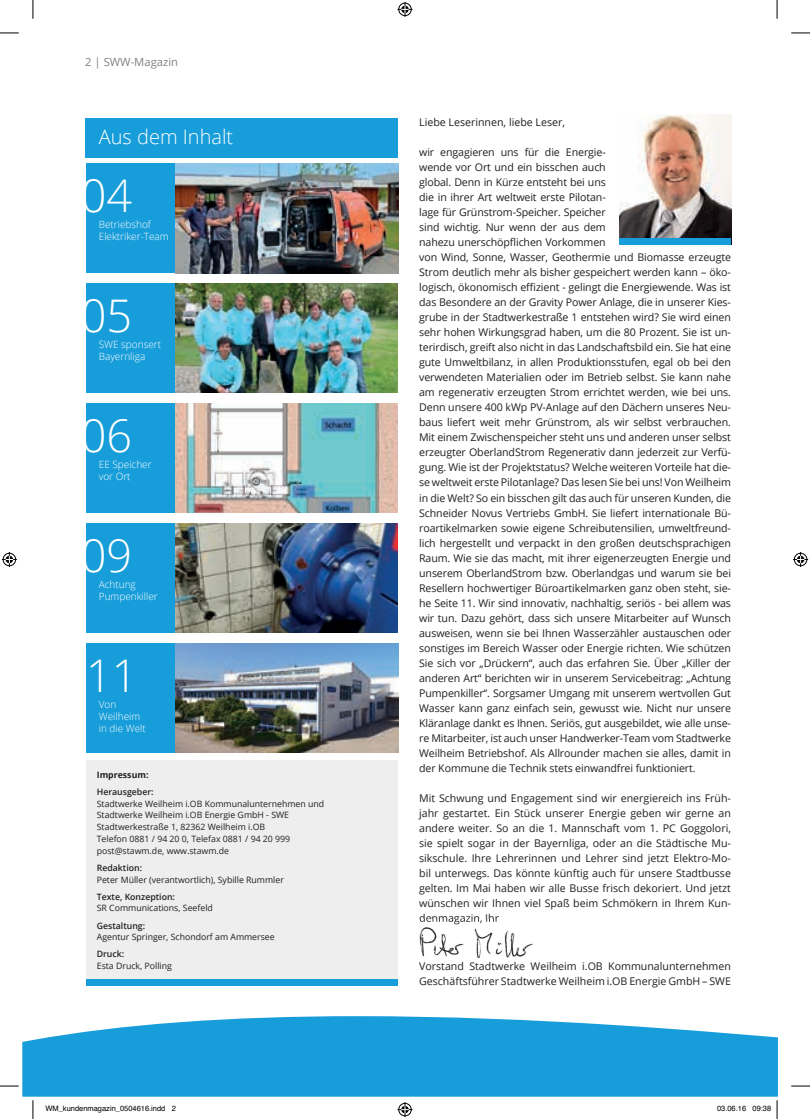
<style>
.page{position:relative;width:810px;height:1119px;background:#fff}
.page>*{position:absolute;margin:0;border:0;box-sizing:border-box;transform-origin:0 0}
.t1{font:300 45px "Open Sans";color:#fff}
.t2{font:300 20px "Open Sans";color:#fff}
.t3{font:11.25px "Open Sans";color:#808285}
.t4{font:10.62px/15px "Open Sans";letter-spacing:-.01em;color:#231f20}
.t5{font:300 10px/12px "Open Sans";color:#fff}
.t6{font:8.75px/11.8px "Open Sans";color:#231f20}
.t7{font:600 8.75px "Open Sans";color:#231f20}
.t8{font:700 8.75px "Open Sans";color:#231f20}
.t9{font:7.5px "Helvetica";color:#000}
</style>
<div class="page">
<div style="left:86px;top:403px;width:90px;height:109px;background:#179dd9"></div>
<div style="left:85px;top:118px;width:313px;height:39px;background:#179dd9"></div>
<svg style="left:22px;top:1016px;width:755px;height:80px;background:#2ea6dc"></svg>
<div style="left:86px;top:760px;width:312px;height:225px;background:#eeeeef"></div>
<div style="left:86px;top:979px;width:312px;height:6px;background:#179dd9"></div>
<div style="left:86px;top:523px;width:90px;height:109px;background:#179dd9"></div>
<img style="left:620px;top:114px;width:111px;height:124px">
<div style="left:620px;top:238px;width:111px;height:6px;background:#179dd9"></div>
<div style="left:86px;top:164px;width:90px;height:109px;background:#179dd9"></div>
<img style="left:176px;top:164px;width:222px;height:109px">
<div style="left:86px;top:643px;width:90px;height:109px;background:#179dd9"></div>
<img style="left:176px;top:643px;width:222px;height:109px">
<div style="left:86px;top:283px;width:90px;height:110px;background:#179dd9"></div>
<img style="left:176px;top:283px;width:222px;height:110px">
<img style="left:176px;top:403px;width:222px;height:109px">
<img style="left:176px;top:523px;width:222px;height:109px">
<img style="left:419px;top:919px;width:114px;height:40px">
<img style="left:420px;top:919px;width:79px;height:5px">
<svg style="left:0;top:32px;width:19px;height:2px"></svg>
<svg style="left:791px;top:32px;width:19px;height:2px"></svg>
<svg style="left:0;top:1085px;width:19px;height:1px"></svg>
<svg style="left:791px;top:1085px;width:19px;height:1px"></svg>
<svg style="left:32px;top:0;width:2px;height:19px"></svg>
<svg style="left:32px;top:1100px;width:2px;height:18px"></svg>
<svg style="left:776px;top:0;width:2px;height:19px"></svg>
<svg style="left:397px;top:2px;width:15px;height:15px"></svg>
<svg style="left:397px;top:1102px;width:15px;height:14px"></svg>
<svg style="left:2px;top:552px;width:15px;height:15px"></svg>
<svg style="left:793px;top:552px;width:15px;height:15px"></svg>
<svg style="left:776px;top:1100px;width:2px;height:18px"></svg>
<p class="t3" style="left:85px;top:55px;width:94px">2 | SWW-Magazin</p>
<h2 class="t2" style="left:99px;top:123px;width:136px">Aus dem Inhalt</h2>
<h1 class="t1" style="left:81px;top:165px;width:53px">04</h1>
<p class="t5" style="left:99px;top:218px;width:71px">Betriebshof<br>Elektriker-Team</p>
<h1 class="t1" style="left:81px;top:285px;width:53px">05</h1>
<p class="t5" style="left:99px;top:338px;width:64px">SWE sponsert<br>Bayernliga</p>
<h1 class="t1" style="left:81px;top:405px;width:53px">06</h1>
<p class="t5" style="left:99px;top:458px;width:54px">EE Speicher vor Ort</p>
<h1 class="t1" style="left:81px;top:525px;width:53px">09</h1>
<p class="t5" style="left:99px;top:578px;width:60px">Achtung<br>Pumpenkiller</p>
<h1 class="t1" style="left:86px;top:644px;width:53px">11</h1>
<p class="t5" style="left:99px;top:697px;width:49px">Von<br>Weilheim in die Welt</p>
<p class="t8" style="left:97px;top:768px;width:53px">Impressum:</p>
<p class="t7" style="left:97px;top:785px;width:58px">Herausgeber:</p>
<p class="t6" style="left:97px;top:797px;width:229px">Stadtwerke Weilheim i.OB Kommunalunternehmen und Stadtwerke Weilheim i.OB Energie GmbH - SWE Stadtwerkestraße 1, 82362 Weilheim i.OB<br>Telefon 0881 / 94 20 0, Telefax 0881 / 94 20 999 post@stawm.de, www.stawm.de</p>
<p class="t7" style="left:97px;top:861px;width:47px">Redaktion:</p>
<p class="t6" style="left:97px;top:873px;width:189px">Peter Müller (verantwortlich), Sybille Rummler</p>
<p class="t7" style="left:97px;top:890px;width:80px">Texte, Konzeption:</p>
<p class="t6" style="left:97px;top:902px;width:118px">SR Communications, Seefeld</p>
<p class="t7" style="left:97px;top:919px;width:50px">Gestaltung:</p>
<p class="t6" style="left:97px;top:930px;width:179px">Agentur Springer, Schondorf am Ammersee</p>
<p class="t7" style="left:97px;top:948px;width:29px">Druck:</p>
<p class="t6" style="left:97px;top:959px;width:77px">Esta Druck, Polling</p>
<p class="t4" style="left:419px;top:114px;width:147px">Liebe Leserinnen, liebe Leser,</p>
<p class="t4" style="left:419px;top:144px;width:313px">wir engagieren uns für die Energie-<br>wende vor Ort und ein bisschen auch<br>global. Denn in Kürze entsteht bei uns<br>die in ihrer Art weltweit erste Pilotan-<br>lage für Grünstrom-Speicher. Speicher<br>sind wichtig. Nur wenn der aus dem<br>nahezu unerschöpflichen Vorkommen<br>von Wind, Sonne, Wasser, Geothermie und Biomasse erzeugte Strom deutlich mehr als bisher gespeichert werden kann – öko&shy;logisch, ökonomisch effizient - gelingt die Energiewende. Was ist das Besondere an der Gravity Power Anlage, die in unserer Kies&shy;grube in der Stadtwerkestraße 1 entstehen wird? Sie wird einen sehr hohen Wirkungsgrad haben, um die 80 Prozent. Sie ist un&shy;terirdisch, greift also nicht in das Landschaftsbild ein. Sie hat eine gute Umweltbilanz, in allen Produktionsstufen, egal ob bei den verwendeten Materialien oder im Betrieb selbst. Sie kann nahe am regenerativ erzeugten Strom errichtet werden, wie bei uns.<br>Denn unsere 400 kWp PV-Anlage auf den Dächern unseres Neu&shy;baus liefert weit mehr Grünstrom, als wir selbst verbrauchen.<br>Mit einem Zwischenspeicher steht uns und anderen unser selbst erzeugter OberlandStrom Regenerativ dann jederzeit zur Verfü&shy;gung. Wie ist der Projektstatus? Welche weiteren Vorteile hat die&shy;se weltweit erste Pilotanlage? Das lesen Sie bei uns! Von Weilheim in die Welt? So ein bisschen gilt das auch für unseren Kunden, die Schneider Novus Vertriebs GmbH. Sie liefert internationale Bü&shy;roartikelmarken sowie eigene Schreibutensilien, umweltfreund&shy;lich hergestellt und verpackt in den großen deutschsprachigen Raum. Wie sie das macht, mit ihrer eigenerzeugten Energie und unserem OberlandStrom bzw. Oberlandgas und warum sie bei Resellern hochwertiger Büroartikelmarken ganz oben steht, sie&shy;he Seite 11. Wir sind innovativ, nachhaltig, seriös - bei allem was wir tun. Dazu gehört, dass sich unsere Mitarbeiter auf Wunsch ausweisen, wenn sie bei Ihnen Wasserzähler austauschen oder sonstiges im Bereich Wasser oder Energie richten. Wie schützen Sie sich vor „Drückern“, auch das erfahren Sie. Über „Killer der anderen Art“ berichten wir in unserem Servicebeitrag: „Achtung Pumpenkiller“. Sorgsamer Umgang mit unserem wertvollen Gut Wasser kann ganz einfach sein, gewusst wie. Nicht nur unsere Kläranlage dankt es Ihnen. Seriös, gut ausgebildet, wie alle unse&shy;re Mitarbeiter, ist auch unser Handwerker-Team vom Stadtwerke Weilheim Betriebshof. Als Allrounder machen sie alles, damit in der Kommune die Technik stets einwandfrei funktioniert.</p>
<p class="t4" style="left:419px;top:790px;width:313px;text-align:justify">Mit Schwung und Engagement sind wir energiereich ins Früh&shy;jahr gestartet. Ein Stück unserer Energie geben wir gerne an andere weiter. So an die 1. Mannschaft vom 1. PC Goggolori, sie spielt sogar in der Bayernliga, oder an die Städtische Mu&shy;sikschule. Ihre Lehrerinnen und Lehrer sind jetzt Elektro-Mo&shy;bil unterwegs. Das könnte künftig auch für unsere Stadtbusse gelten. Im Mai haben wir alle Busse frisch dekoriert. Und jetzt wünschen wir Ihnen viel Spaß beim Schmökern in Ihrem Kun&shy;denmagazin, Ihr</p>
<p class="t4" style="left:419px;top:958px;width:313px">Vorstand Stadtwerke Weilheim i.OB Kommunalunternehmen<br>Geschäftsführer Stadtwerke Weilheim i.OB Energie GmbH – SWE</p>
<p class="t9" style="left:45px;top:1103px;width:132px">WM_kundenmagazin_0504616.indd 2</p>
<p class="t9" style="left:717px;top:1103px;width:56px">03.06.16 09:38</p>
</div>
